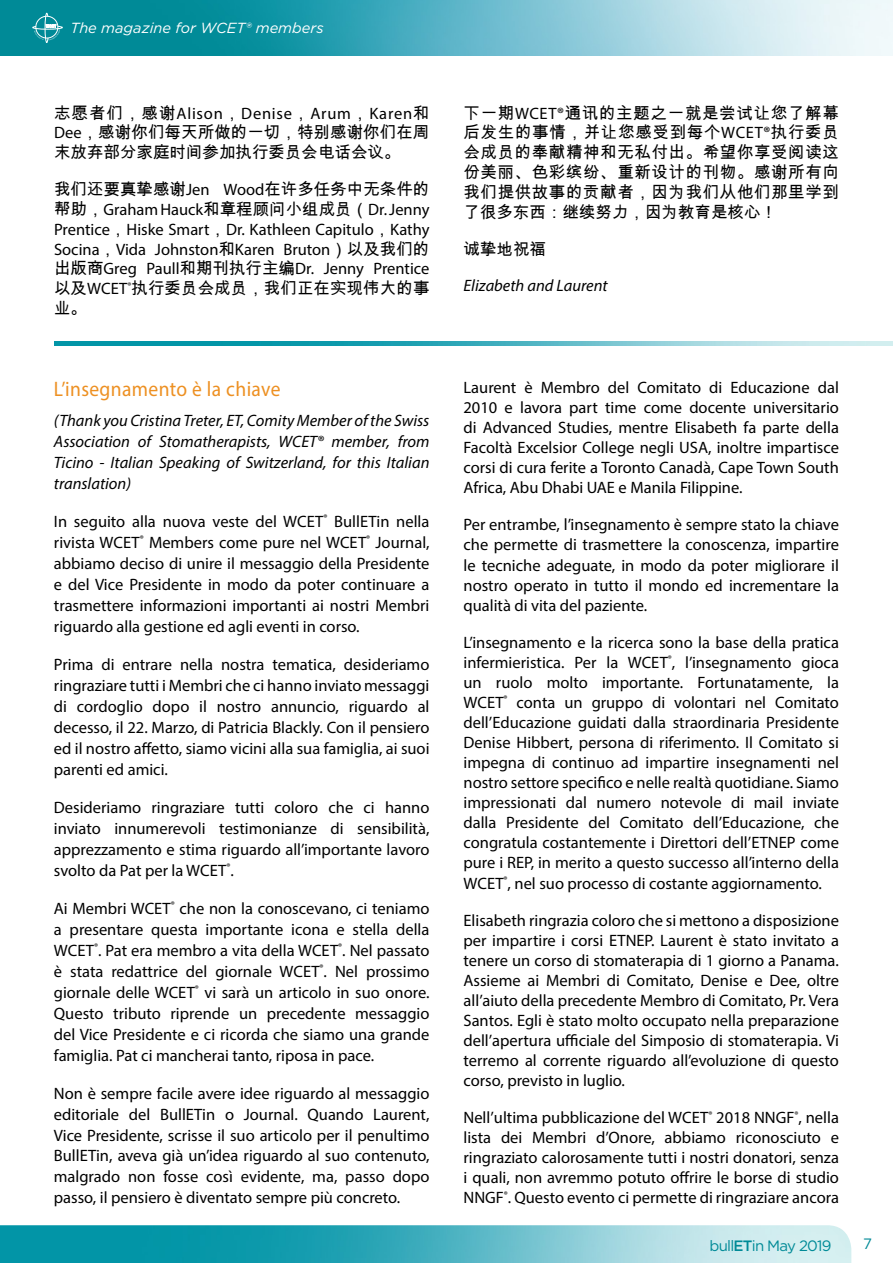
<style>
.page{position:relative;width:893px;height:1263px;background:#fff}
.page>*{position:absolute;margin:0;border:0;box-sizing:border-box;transform-origin:0 0}
._04_BullETin_Headers{font:21px "Myriad Pro";letter-spacing:.02em;color:#ed9022;scale:.93 1}
._02_Bulletin_Galley{font:16.5px/20.1px "Myriad Pro";color:#000;text-align:justify}
._02_Bulletin_Galley-2{font:16.5px/19.8px "Arial Unicode MS";letter-spacing:.005em;color:#000;text-align:justify}
._02_Bulletin_Galley-3{font:italic 16.5px/21px "Myriad Pro";color:#000;text-align:justify}
.t1{font:15px "Gotham";letter-spacing:-.05em;color:#008a97}
.t2{font:italic 14.7px "Gotham";color:#fff}
.s1{font-family:"Myriad Pro"}
.s2{font-family:"Arial Unicode MS"}
.s3{font-weight:500}
</style>
<div class="page">
<img style="left:0;top:0;width:893px;height:55px">
<img style="left:0;top:1225px;width:851px;height:38px">
<svg style="left:32px;top:13px;width:31px;height:30px"></svg>
<img style="left:54px;top:341px;width:839px;height:4px">
<p class="t2" style="left:71px;top:18px;width:255px">The magazine for WCET® members</p>
<p class="_02_Bulletin_Galley-2" style="left:54px;top:103px;width:377px">志愿者们，感谢<span class="s1">Alison</span>，<span class="s1">Denise</span>，<span class="s1">Arum</span>，<span class="s1">Karen</span>和<span class="s1">Dee</span>，感谢你们每天所做的一切，特别感谢你们在周末放弃部分家庭时间参加执行委员会电话会议。</p>
<p class="_02_Bulletin_Galley" style="left:54px;top:179px;width:377px"><span class="s2">我们还要真挚感谢</span>Jen Wood<span class="s2">在许多任务中无条件的帮助，</span>Graham Hauck<span class="s2">和章程顾问小组成员（</span>Dr. Jenny Prentice<span class="s2">，</span>Hiske Smart<span class="s2">，</span>Dr. Kathleen Capitulo<span class="s2">，</span>Kathy Socina<span class="s2">，</span>Vida Johnston<span class="s2">和</span>Karen Bruton<span class="s2">）以及我们的出版商</span>Greg Paull<span class="s2">和期刊执行主编</span>Dr. Jenny Prentice<span class="s2">以及</span>WCET<sup>®</sup><span class="s2">执行委员会成员，我们正在实现伟大的事业。</span></p>
<p class="_04_BullETin_Headers" style="left:54px;top:376px;width:245px">L’insegnamento è la chiave</p>
<p class="_02_Bulletin_Galley-3" style="left:54px;top:409px;width:377px">(Thank you Cristina Treter, ET, Comity Member of the Swiss Association of Stomatherapists, WCET® member, from Ticino - Italian Speaking of Switzerland, for this Italian translation)</p>
<p class="_02_Bulletin_Galley" style="left:54px;top:510px;width:377px;line-height:21px">In seguito alla nuova veste del WCET<sup>®</sup> BullETin nella rivista WCET<sup>®</sup> Members come pure nel WCET<sup>®</sup> Journal, abbiamo deciso di unire il messaggio della Presidente e del Vice Presidente in modo da poter continuare a trasmettere informazioni importanti ai nostri Membri riguardo alla gestione ed agli eventi in corso.</p>
<p class="_02_Bulletin_Galley" style="left:54px;top:653px;width:377px;line-height:21px">Prima di entrare nella nostra tematica, desideriamo ringraziare tutti i Membri che ci hanno inviato messaggi di cordoglio dopo il nostro annuncio, riguardo al decesso, il 22. Marzo, di Patricia Blackly. Con il pensiero ed il nostro affetto, siamo vicini alla sua famiglia, ai suoi parenti ed amici.</p>
<p class="_02_Bulletin_Galley" style="left:54px;top:796px;width:377px;line-height:21px">Desideriamo ringraziare tutti coloro che ci hanno inviato innumerevoli testimonianze di sensibilità, apprezzamento e stima riguardo all’importante lavoro svolto da Pat per la WCET<sup>®</sup>.</p>
<p class="_02_Bulletin_Galley" style="left:54px;top:897px;width:377px;line-height:21px">Ai Membri WCET<sup>®</sup> che non la conoscevano, ci teniamo a presentare questa importante icona e stella della WCET<sup>®</sup>. Pat era membro a vita della WCET<sup>®</sup>. Nel passato è stata redattrice del giornale WCET<sup>®</sup>. Nel prossimo giornale delle WCET<sup>®</sup> vi sarà un articolo in suo onore.<br>Questo tributo riprende un precedente messaggio del Vice Presidente e ci ricorda che siamo una grande famiglia. Pat ci mancherai tanto, riposa in pace.</p>
<p class="_02_Bulletin_Galley" style="left:54px;top:1082px;width:377px;line-height:21px">Non è sempre facile avere idee riguardo al messaggio editoriale del BullETin o Journal. Quando Laurent, Vice Presidente, scrisse il suo articolo per il penultimo BullETin, aveva già un’idea riguardo al suo contenuto, malgrado non fosse così evidente, ma, passo dopo passo, il pensiero è diventato sempre più concreto.</p>
<p class="_02_Bulletin_Galley-2" style="left:463px;top:103px;width:377px">下一期<span class="s1">WCET®</span>通讯的主题之一就是尝试让您了解幕后发生的事情，并让您感受到每个<span class="s1">WCET®</span>执行委员会成员的奉献精神和无私付出。希望你享受阅读这份美丽、色彩缤纷、重新设计的刊物。感谢所有向我们提供故事的贡献者，因为我们从他们那里学到了很多东西：继续努力，因为教育是核心！</p>
<p class="_02_Bulletin_Galley-2" style="left:463px;top:238px;width:84px">诚挚地祝福</p>
<p class="_02_Bulletin_Galley-3" style="left:463px;top:275px;width:146px">Elizabeth and Laurent</p>
<p class="_02_Bulletin_Galley" style="left:463px;top:377px;width:377px">Laurent è Membro del Comitato di Educazione dal 2010 e lavora part time come docente universitario di Advanced Studies, mentre Elisabeth fa parte della Facoltà Excelsior College negli USA, inoltre impartisce corsi di cura ferite a Toronto Canadà, Cape Town South Africa, Abu Dhabi UAE e Manila Filippine.</p>
<p class="_02_Bulletin_Galley" style="left:463px;top:514px;width:377px">Per entrambe, l’insegnamento è sempre stato la chiave che permette di trasmettere la conoscenza, impartire le tecniche adeguate, in modo da poter migliorare il nostro operato in tutto il mondo ed incrementare la qualità di vita del paziente.</p>
<p class="_02_Bulletin_Galley" style="left:463px;top:632px;width:377px">L’insegnamento e la ricerca sono la base della pratica infermieristica. Per la WCET<sup>®</sup>, l’insegnamento gioca un ruolo molto importante. Fortunatamente, la WCET<sup>®</sup> conta un gruppo di volontari nel Comitato dell’Educazione guidati dalla straordinaria Presidente Denise Hibbert, persona di riferimento. Il Comitato si impegna di continuo ad impartire insegnamenti nel nostro settore specifico e nelle realtà quotidiane. Siamo impressionati dal numero notevole di mail inviate dalla Presidente del Comitato dell’Educazione, che congratula costantemente i Direttori dell’ETNEP come pure i REP, in merito a questo successo all’interno della WCET<sup>®</sup>, nel suo processo di costante aggiornamento.</p>
<p class="_02_Bulletin_Galley" style="left:463px;top:910px;width:377px">Elisabeth ringrazia coloro che si mettono a disposizione per impartire i corsi ETNEP. Laurent è stato invitato a tenere un corso di stomaterapia di 1 giorno a Panama.<br>Assieme ai Membri di Comitato, Denise e Dee, oltre all’aiuto della precedente Membro di Comitato, Pr. Vera Santos. Egli è stato molto occupato nella preparazione dell’apertura ufficiale del Simposio di stomaterapia. Vi terremo al corrente riguardo all’evoluzione di questo corso, previsto in luglio.</p>
<p class="_02_Bulletin_Galley" style="left:463px;top:1107px;width:377px">Nell’ultima pubblicazione del WCET<sup>®</sup> 2018 NNGF<sup>®</sup>, nella lista dei Membri d’Onore, abbiamo riconosciuto e ringraziato calorosamente tutti i nostri donatori, senza i quali, non avremmo potuto offrire le borse di studio NNGF<sup>®</sup>. Questo evento ci permette di ringraziare ancora</p>
<p class="t1" style="left:709px;top:1235px;width:124px">bull<span class="s3">ET</span>in May 2019</p>
<p class="t1" style="left:863px;top:1234px;width:10px">7</p>
</div>
